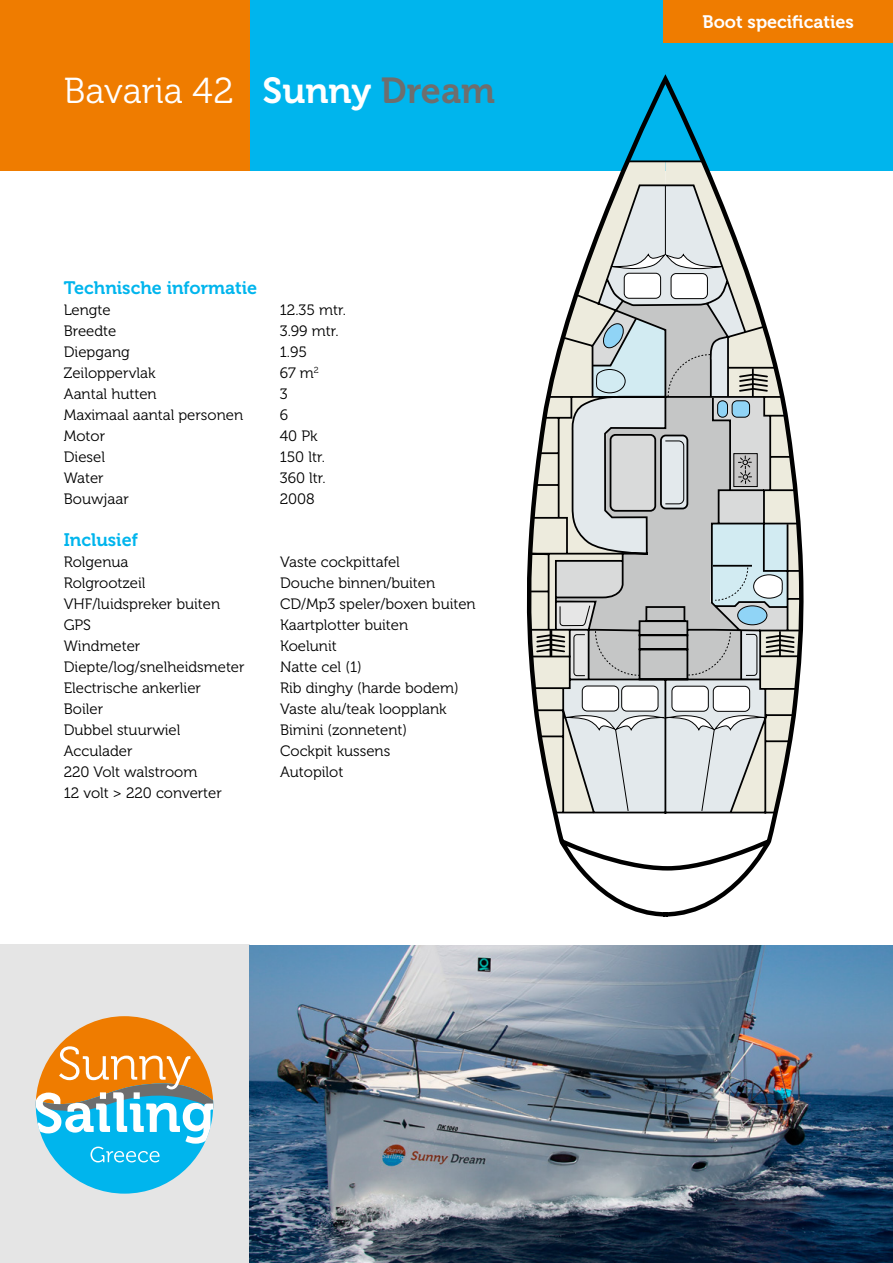
<style>
.page{position:relative;width:893px;height:1263px;background:#fff}
.page>*{position:absolute;margin:0;border:0;box-sizing:border-box;transform-origin:0 0}
.t1{font:36px "Museo 300";color:#fff}
.t2{font:18px "Museo 700";color:#00b5ed}
.t3{font:18px "Museo 700";color:#fff}
.t4{font:15px/21px "Museo 300";color:#000}
.s1{font-family:"Museo 700"}
.s2{font-family:"Museo 700";color:#6e6e6e}
</style>
<div class="page">
<div style="left:0;top:944px;width:250px;height:319px;background:#e5e5e5"></div>
<div style="left:0;top:0;width:893px;height:171px;background:#00b5ed"></div>
<div style="left:0;top:0;width:250px;height:171px;background:#ef7c00"></div>
<svg style="left:36px;top:1016px;width:177px;height:178px"></svg>
<div style="left:663px;top:0;width:230px;height:43px;background:#ef7c00"></div>
<svg style="left:527px;top:79px;width:251px;height:838px"></svg>
<svg style="left:528px;top:160px;width:275px;height:655px"></svg>
<hr style="left:550px;top:630px;width:2px;height:27px;background:#000">
<svg style="left:535px;top:373px;width:261px;height:281px"></svg>
<svg style="left:555px;top:185px;width:232px;height:627px;background:#c9cccb"></svg>
<img style="left:249px;top:945px;width:644px;height:318px">
<h1 class="t1" style="left:64px;top:72px;width:433px">Bavaria 42 <span class="s1">Sunny</span> <span class="s2">Dream</span></h1>
<p class="t2" style="left:64px;top:278px;width:195px">Technische informatie</p>
<p class="t4" style="left:64px;top:300px;width:48px">Lengte</p>
<p class="t4" style="left:280px;top:300px;width:68px">12.35 mtr.</p>
<p class="t4" style="left:64px;top:321px;width:54px">Breedte</p>
<p class="t4" style="left:280px;top:321px;width:60px">3.99 mtr.</p>
<p class="t4" style="left:64px;top:342px;width:68px">Diepgang</p>
<p class="t4" style="left:280px;top:342px;width:29px">1.95</p>
<p class="t4" style="left:64px;top:363px;width:93px">Zeiloppervlak</p>
<p class="t4" style="left:280px;top:363px;width:40px">67 m<sup>2</sup></p>
<p class="t4" style="left:64px;top:384px;width:94px">Aantal hutten</p>
<p class="t4" style="left:280px;top:384px;width:9px">3</p>
<p class="t4" style="left:64px;top:405px;width:181px">Maximaal aantal personen</p>
<p class="t4" style="left:280px;top:405px;width:10px">6</p>
<p class="t4" style="left:64px;top:426px;width:43px">Motor</p>
<p class="t4" style="left:280px;top:426px;width:39px">40 Pk</p>
<p class="t4" style="left:64px;top:447px;width:43px">Diesel</p>
<p class="t4" style="left:280px;top:447px;width:47px">150 ltr.</p>
<p class="t4" style="left:64px;top:468px;width:41px">Water</p>
<p class="t4" style="left:280px;top:468px;width:47px">360 ltr.</p>
<p class="t4" style="left:64px;top:489px;width:67px">Bouwjaar</p>
<p class="t4" style="left:280px;top:489px;width:36px">2008</p>
<p class="t2" style="left:64px;top:530px;width:76px">Inclusief</p>
<p class="t4" style="left:64px;top:552px;width:182px">Rolgenua<br>Rolgrootzeil<br>VHF/luidspreker buiten<br>GPS<br>Windmeter<br>Diepte/log/snelheidsmeter<br>Electrische ankerlier<br>Boiler<br>Dubbel stuurwiel<br>Acculader<br>220 Volt walstroom<br>12 volt &gt; 220 converter</p>
<p class="t4" style="left:280px;top:552px;width:197px">Vaste cockpittafel<br>Douche binnen/buiten<br>CD/Mp3 speler/boxen buiten<br>Kaartplotter buiten<br>Koelunit<br>Natte cel (1)<br>Rib dinghy (harde bodem)<br>Vaste alu/teak loopplank<br>Bimini (zonnetent)<br>Cockpit kussens<br>Autopilot</p>
<p class="t3" style="left:702px;top:12px;width:153px">Boot specificaties</p>
</div>
